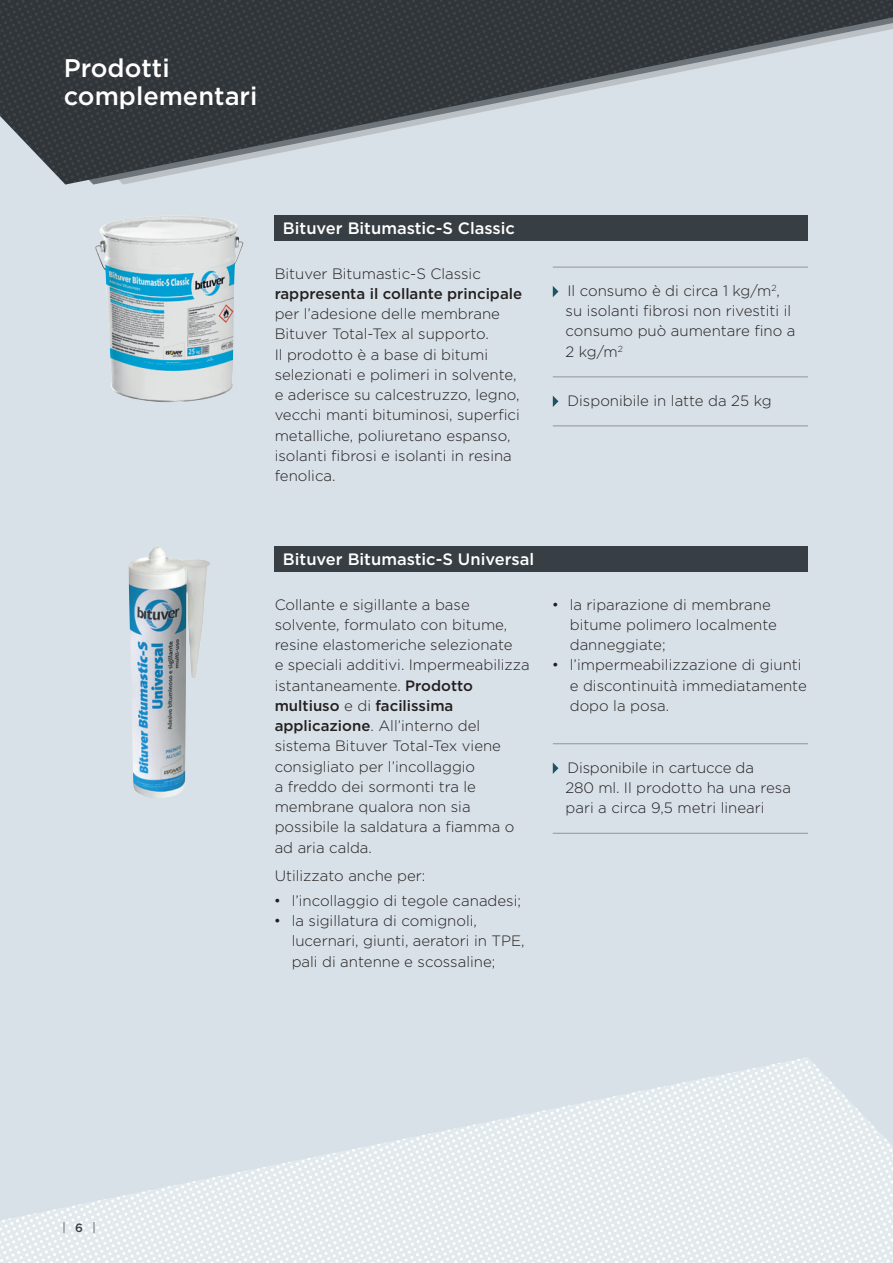
<style>
.page{position:relative;width:893px;height:1263px;background:#d8e1e7}
.page>*{position:absolute;margin:0;border:0;box-sizing:border-box;transform-origin:0 0}
.t1{font:500 25.5px/27.5px "Gotham";color:#fff}
.t2{font:500 16.5px "Gotham";color:#fff}
.t3{font:300 15px/20.2px "Gotham";color:#231f20}
.t4{font:500 12px "Gotham";color:#383f44}
.s1{font-weight:500}
.s2{font-family:"Arial";font-weight:400}
</style>
<div class="page">
<svg style="left:0;top:3px;width:742px;height:5px;background:#32373c"></svg>
<svg style="left:0;top:8px;width:742px;height:5px;background:#32373c"></svg>
<svg style="left:0;top:13px;width:742px;height:6px;background:#32373c"></svg>
<svg style="left:0;top:19px;width:742px;height:5px;background:#32373c"></svg>
<svg style="left:0;top:24px;width:742px;height:5px;background:#32373c"></svg>
<svg style="left:0;top:29px;width:742px;height:5px;background:#32373c"></svg>
<svg style="left:0;top:34px;width:842px;height:151px"></svg>
<svg style="left:0;top:149px;width:1px;height:36px"></svg>
<svg style="left:742px;top:0;width:150px;height:39px;background:#474d52"></svg>
<svg style="left:0;top:1255px;width:893px;height:5px"></svg>
<svg style="left:0;top:1249px;width:893px;height:6px"></svg>
<svg style="left:0;top:1244px;width:893px;height:5px"></svg>
<svg style="left:0;top:1239px;width:893px;height:5px"></svg>
<svg style="left:0;top:1234px;width:893px;height:5px"></svg>
<svg style="left:0;top:1228px;width:893px;height:6px"></svg>
<svg style="left:0;top:1223px;width:893px;height:5px"></svg>
<svg style="left:0;top:1218px;width:893px;height:5px"></svg>
<svg style="left:17px;top:1213px;width:876px;height:5px"></svg>
<svg style="left:42px;top:1207px;width:851px;height:6px"></svg>
<svg style="left:72px;top:1057px;width:821px;height:150px"></svg>
<hr style="left:553px;top:267px;width:255px;height:1px;background:#939598">
<svg style="left:553px;top:286px;width:5px;height:11px"></svg>
<hr style="left:553px;top:377px;width:255px;height:1px;background:#939598">
<svg style="left:553px;top:396px;width:5px;height:11px"></svg>
<hr style="left:553px;top:426px;width:255px;height:1px;background:#939598">
<hr style="left:553px;top:743px;width:255px;height:1px;background:#939598">
<svg style="left:553px;top:763px;width:5px;height:11px"></svg>
<hr style="left:553px;top:833px;width:255px;height:1px;background:#939598">
<img style="left:95px;top:216px;width:149px;height:186px">
<img style="left:129px;top:547px;width:81px;height:251px">
<div style="left:275px;top:216px;width:533px;height:25px;background:#383f44"></div>
<div style="left:275px;top:546px;width:533px;height:26px;background:#383f44"></div>
<p class="t1" style="left:64px;top:54px;width:195px">Prodotti complementari</p>
<p class="t2" style="left:283px;top:217px;width:234px">Bituver Bitumastic-S Classic</p>
<p class="t3" style="left:275px;top:263px;width:249px">Bituver Bitumastic-S Classic <span class="s1">rappresenta il collante principale </span>per l’adesione delle membrane<br>Bituver Total-Tex al supporto.<br>Il prodotto è a base di bitumi selezionati e polimeri in solvente, e aderisce su calcestruzzo, legno, vecchi manti bituminosi, superfici metalliche, poliuretano espanso, isolanti fibrosi e isolanti in resina fenolica.</p>
<p class="t3" style="left:566px;top:280px;width:231px">Il consumo è di circa 1 kg/m<sup>2</sup>, su isolanti fibrosi non rivestiti il consumo può aumentare fino a<br>2 kg/m<sup>2</sup></p>
<p class="t3" style="left:567px;top:390px;width:206px">Disponibile in latte da 25 kg</p>
<p class="t2" style="left:283px;top:548px;width:253px">Bituver Bitumastic-S Universal</p>
<p class="t3" style="left:275px;top:594px;width:257px">Collante e sigillante a base solvente, formulato con bitume, resine elastomeriche selezionate<br>e speciali additivi. Impermeabilizza istantaneamente. <span class="s1">Prodotto multiuso</span> e di <span class="s1">facilissima applicazione</span>. All’interno del sistema Bituver Total-Tex viene consigliato per l’incollaggio<br>a freddo dei sormonti tra le membrane qualora non sia possibile la saldatura a fiamma o ad aria calda.</p>
<p class="t3" style="left:275px;top:865px;width:152px">Utilizzato anche per:</p>
<p class="t3" style="left:275px;top:890px;width:248px"><span class="s2">•</span> l’incollaggio di tegole canadesi;</p>
<p class="t3" style="left:292px;top:910px;width:235px;text-indent:-17px"><span class="s2">•</span> la sigillatura di comignoli, lucernari, giunti, aeratori in TPE, pali di antenne e scossaline;</p>
<p class="t3" style="left:570px;top:594px;width:209px;text-indent:-17px"><span class="s2">•</span> la riparazione di membrane bitume polimero localmente danneggiate;</p>
<p class="t3" style="left:570px;top:654px;width:239px;text-indent:-17px"><span class="s2">•</span> l’impermeabilizzazione di giunti e discontinuità immediatamente dopo la posa.</p>
<p class="t3" style="left:566px;top:757px;width:227px">Disponibile in cartucce da<br>280 ml. Il prodotto ha una resa pari a circa 9,5 metri lineari</p>
<p class="t4" style="left:75px;top:1220px;width:9px">6</p>
</div>
